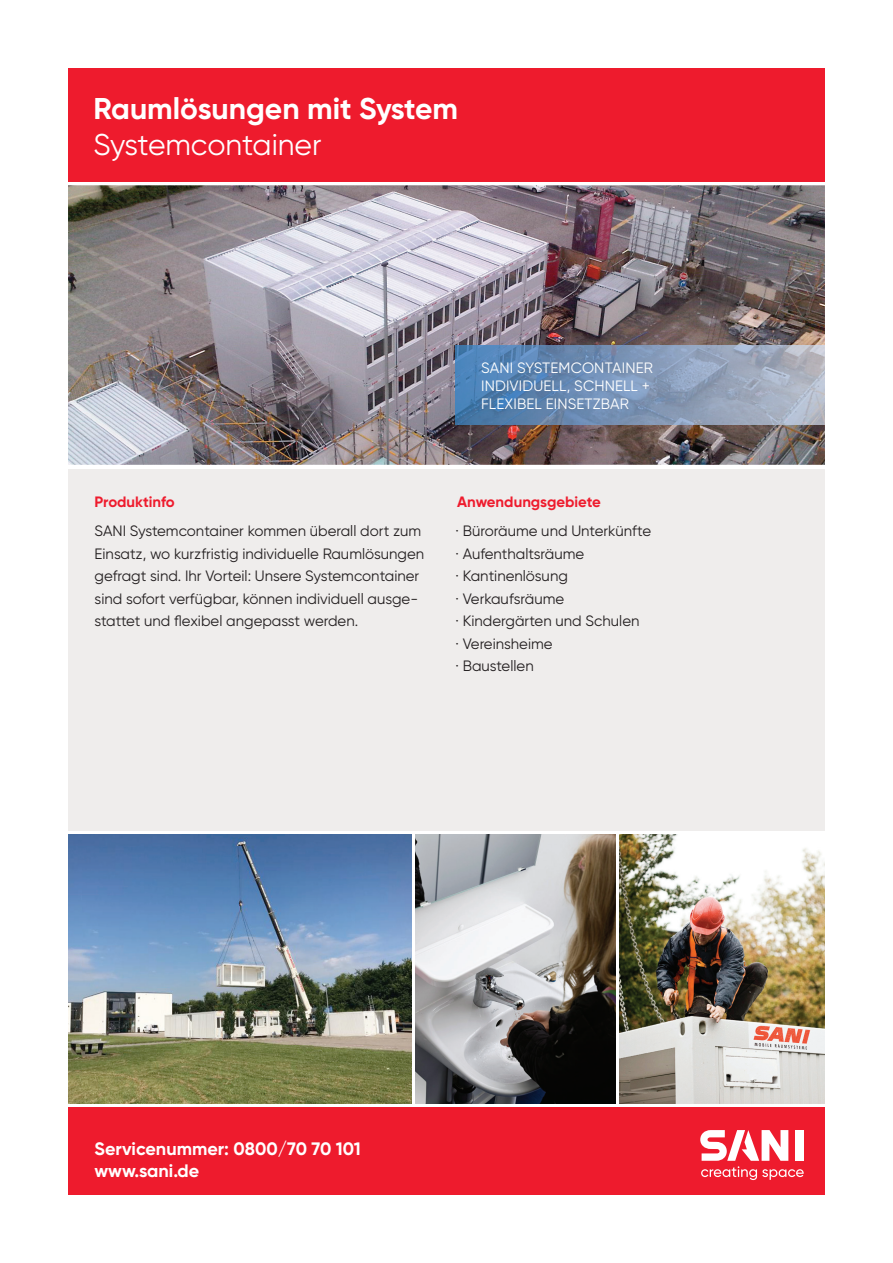
<style>
.page{position:relative;width:893px;height:1263px;background:#fff}
.page>*{position:absolute;margin:0;border:0;box-sizing:border-box;transform-origin:0 0}
.t1{font:700 30px "Gilroy";color:#fff}
.t2{font:30px "Gilroy";color:#fff}
.t3{font:700 18px/21.6px "Gilroy";color:#fff}
.t4{font:15px/22.5px "Gilroy";color:#231f20}
.t5{font:15px/18px "Gilroy";letter-spacing:.01em;color:#fff}
.t6{font:700 15px "Gilroy";color:#ee1b2d}
</style>
<div class="page">
<div style="left:68px;top:1107px;width:757px;height:88px;background:#ee1b2d"></div>
<svg style="left:700px;top:1130px;width:104px;height:50px"></svg>
<div style="left:68px;top:68px;width:757px;height:113px;background:#ee1b2d"></div>
<img style="left:68px;top:185px;width:757px;height:280px">
<div style="left:68px;top:469px;width:757px;height:361px;background:#efedec"></div>
<img style="left:455px;top:346px;width:370px;height:78px">
<img style="left:68px;top:834px;width:344px;height:269px">
<img style="left:620px;top:834px;width:205px;height:269px">
<img style="left:416px;top:834px;width:200px;height:269px">
<h1 class="t1" style="left:94px;top:89px;width:366px">Raumlösungen mit System</h1>
<h1 class="t2" style="left:94px;top:126px;width:230px">Systemcontainer</h1>
<p class="t5" style="left:481px;top:359px;width:173px">SANI SYSTEMCONTAINER<br>INDIVIDUELL, SCHNELL +<br>FLEXIBEL EINSETZBAR</p>
<p class="t6" style="left:95px;top:493px;width:81px">Produktinfo</p>
<p class="t6" style="left:457px;top:493px;width:145px">Anwendungsgebiete</p>
<p class="t4" style="left:95px;top:520px;width:331px">SANI Systemcontainer kommen überall dort zum Einsatz, wo kurzfristig individuelle Raumlösungen gefragt sind. Ihr Vorteil: Unsere Systemcontainer sind sofort verfügbar, können individuell ausge&shy;stattet und flexibel angepasst werden.</p>
<p class="t4" style="left:455px;top:520px;width:197px">· Büroräume und Unterkünfte · Aufenthaltsräume<br>· Kantinenlösung<br>· Verkaufsräume<br>· Kindergärten und Schulen<br>· Vereinsheime<br>· Baustellen</p>
<p class="t3" style="left:94px;top:1138px;width:268px">Servicenummer: 0800/70 70 101 www.sani.de</p>
</div>
